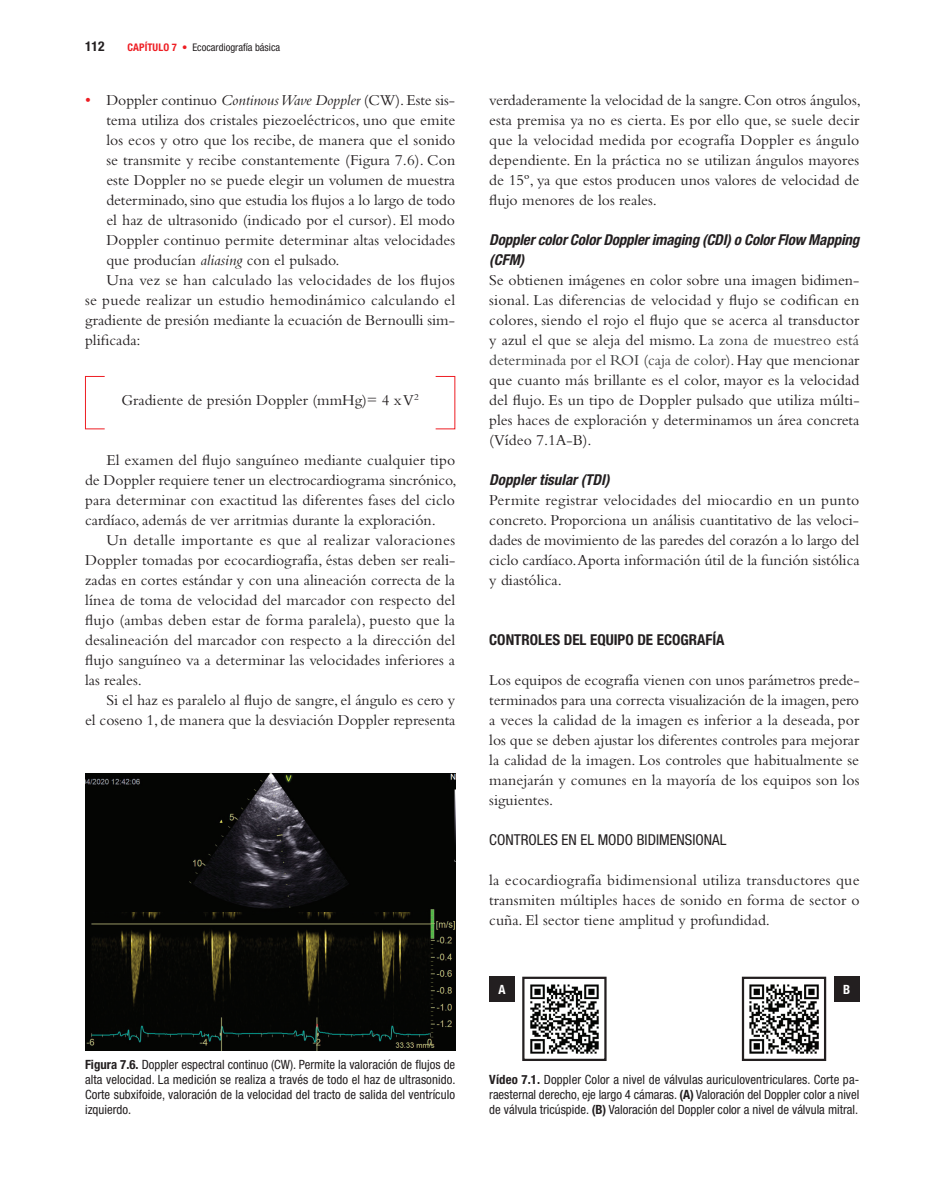
<style>
.page{position:relative;width:936px;height:1191px;background:#fff}
.page>*{position:absolute;margin:0;border:0;box-sizing:border-box;transform-origin:0 0}
.t1{font:15.75px/20px "Bembo";color:#231f20;text-align:justify}
.t2{font:italic 700 condensed 15px/20px "Helvetica Neue LT";letter-spacing:-.01em;color:#231f20}
.t3{font:condensed 15px "Helvetica Neue LT";color:#231f20}
.t4{font:700 condensed 15px "Helvetica Neue LT";color:#231f20}
.t5{font:700 condensed 13.5px "Helvetica Neue LT";color:#231f20}
.t6{font:condensed 12.75px/15.3px "Helvetica Neue LT";color:#231f20;text-align:justify}
.t7{font:700 condensed 12.75px "Helvetica Neue LT";color:#fff}
.t8{font:condensed 10.5px "Helvetica Neue LT";color:#231f20}
.s1{font-weight:700;color:#ee1d23}
.s2{font-size:16.5px;color:#ee1d23}
.s3{font-style:italic}
.s4{font-weight:700}
.s5{color:#3b3c3c}
</style>
<div class="page">
<img style="left:85px;top:773px;width:370px;height:277px">
<div style="left:85px;top:376px;width:20px;height:53px;border:1px solid #ee1d23"></div>
<img style="left:744px;top:979px;width:75px;height:79px">
<div style="left:741px;top:976px;width:85px;height:85px;border:2px solid #231f20"></div>
<img style="left:530px;top:984px;width:69px;height:70px">
<div style="left:522px;top:976px;width:84px;height:85px;border:2px solid #231f20"></div>
<div style="left:489px;top:976px;width:25px;height:26px;background:#231f20"></div>
<div style="left:833px;top:976px;width:26px;height:26px;background:#231f20"></div>
<p class="t5" style="left:85px;top:38px;width:21px">112</p>
<p class="t8" style="left:128px;top:41px;width:154px"><span class="s1">CAPÍTULO 7 •</span> Ecocardiografía básica</p>
<p class="t1" style="left:85px;top:90px;width:371px"><span class="s2">•</span> Doppler continuo <span class="s3">Continous Wave Doppler</span> (CW). Este sis-</p>
<p class="t1" style="left:106px;top:110px;width:350px">tema utiliza dos cristales piezoeléctricos, uno que emite</p>
<p class="t1" style="left:106px;top:130px;width:350px">los ecos y otro que los recibe, de manera que el sonido</p>
<p class="t1" style="left:106px;top:150px;width:350px">se transmite y recibe constantemente (Figura 7.6). Con</p>
<p class="t1" style="left:106px;top:170px;width:350px">este Doppler no se puede elegir un volumen de muestra</p>
<p class="t1" style="left:106px;top:190px;width:350px">determinado, sino que estudia los flujos a lo largo de todo</p>
<p class="t1" style="left:106px;top:210px;width:350px">el haz de ultrasonido (indicado por el cursor). El modo</p>
<p class="t1" style="left:106px;top:230px;width:350px">Doppler continuo permite determinar altas velocidades</p>
<p class="t1" style="left:106px;top:250px;width:235px">que producían <span class="s3">aliasing</span> con el pulsado.</p>
<p class="t1" style="left:106px;top:270px;width:350px">Una vez se han calculado las velocidades de los flujos</p>
<p class="t1" style="left:85px;top:290px;width:371px">se puede realizar un estudio hemodinámico calculando el</p>
<p class="t1" style="left:85px;top:310px;width:371px">gradiente de presión mediante la ecuación de Bernoulli sim-</p>
<p class="t1" style="left:85px;top:330px;width:57px">plificada:</p>
<p class="t1" style="left:122px;top:390px;width:298px">Gradiente de presión Doppler (mmHg)= 4 x V<sup>2</sup></p>
<p class="t1" style="left:85px;top:450px;width:373px;text-indent:21px">El examen del flujo sanguíneo mediante cualquier tipo de Doppler requiere tener un electrocardiograma sincrónico, para determinar con exactitud las diferentes fases del ciclo cardíaco, además de ver arritmias durante la exploración.</p>
<p class="t1" style="left:85px;top:529px;width:372px;text-indent:21px">Un detalle importante es que al realizar valoraciones Doppler tomadas por ecocardiografía, éstas deben ser reali&shy;zadas en cortes estándar y con una alineación correcta de la línea de toma de velocidad del marcador con respecto del flujo (ambas deben estar de forma paralela), puesto que la desalineación del marcador con respecto a la dirección del flujo sanguíneo va a determinar las velocidades inferiores a las reales.</p>
<p class="t1" style="left:85px;top:689px;width:372px;text-align:right">Si el haz es paralelo al flujo de sangre, el ángulo es cero y<br>el coseno 1, de manera que la desviación Doppler representa</p>
<p class="t6" style="left:85px;top:1056px;width:372px"><span class="s4">Figura 7.6.</span> Doppler espectral continuo (CW). Permite la valoración de flujos de alta velocidad. La medición se realiza a través de todo el haz de ultrasonido.<br>Corte subxifoide, valoración de la velocidad del tracto de salida del ventrículo izquierdo.</p>
<p class="t1" style="left:489px;top:90px;width:373px">verdaderamente la velocidad de la sangre. Con otros ángulos, esta premisa ya no es cierta. Es por ello que, se suele decir que la velocidad medida por ecografía Doppler es ángulo dependiente. En la práctica no se utilizan ángulos mayores de 15º, ya que estos producen unos valores de velocidad de flujo menores de los reales.</p>
<p class="t2" style="left:489px;top:229px;width:371px">Doppler color Color Doppler imaging (CDI) o Color Flow Mapping (CFM)</p>
<p class="t1" style="left:489px;top:270px;width:372px">Se obtienen imágenes en color sobre una imagen bidimen&shy;sional. Las diferencias de velocidad y flujo se codifican en colores, siendo el rojo el flujo que se acerca al transductor y azul el que se aleja del mismo. L<span class="s5">a zona de muestreo está determinada por el ROI (caja de color).</span> Hay que mencionar que cuanto más brillante es el color, mayor es la velocidad del flujo. Es un tipo de Doppler pulsado que utiliza múlti&shy;ples haces de exploración y determinamos un área concreta (Vídeo 7.1A-B).</p>
<p class="t2" style="left:489px;top:469px;width:122px">Doppler tisular (TDI)</p>
<p class="t1" style="left:489px;top:490px;width:372px">Permite registrar velocidades del miocardio en un punto concreto. Proporciona un análisis cuantitativo de las veloci&shy;dades de movimiento de las paredes del corazón a lo largo del ciclo cardíaco. Aporta información útil de la función sistólica y diastólica.</p>
<p class="t4" style="left:489px;top:630px;width:237px">CONTROLES DEL EQUIPO DE ECOGRAFÍA</p>
<p class="t1" style="left:489px;top:669px;width:372px">Los equipos de ecografía vienen con unos parámetros prede&shy;terminados para una correcta visualización de la imagen, pero a veces la calidad de la imagen es inferior a la deseada, por los que se deben ajustar los diferentes controles para mejorar la calidad de la imagen. Los controles que habitualmente se manejarán y comunes en la mayoría de los equipos son los siguientes.</p>
<p class="t3" style="left:489px;top:830px;width:238px">CONTROLES EN EL MODO BIDIMENSIONAL</p>
<p class="t1" style="left:489px;top:869px;width:372px">la ecocardiografía bidimensional utiliza transductores que transmiten múltiples haces de sonido en forma de sector o cuña. El sector tiene amplitud y profundidad.</p>
<p class="t7" style="left:498px;top:982px;width:9px">A</p>
<p class="t7" style="left:843px;top:982px;width:9px">B</p>
<p class="t6" style="left:489px;top:1071px;width:371px"><span class="s4">Vídeo 7.1.</span> Doppler Color a nivel de válvulas auriculoventriculares. Corte pa&shy;raesternal derecho, eje largo 4 cámaras. <span class="s4">(A)</span> Valoración del Doppler color a nivel de válvula tricúspide. <span class="s4">(B)</span> Valoración del Doppler color a nivel de válvula mitral.</p>
</div>
